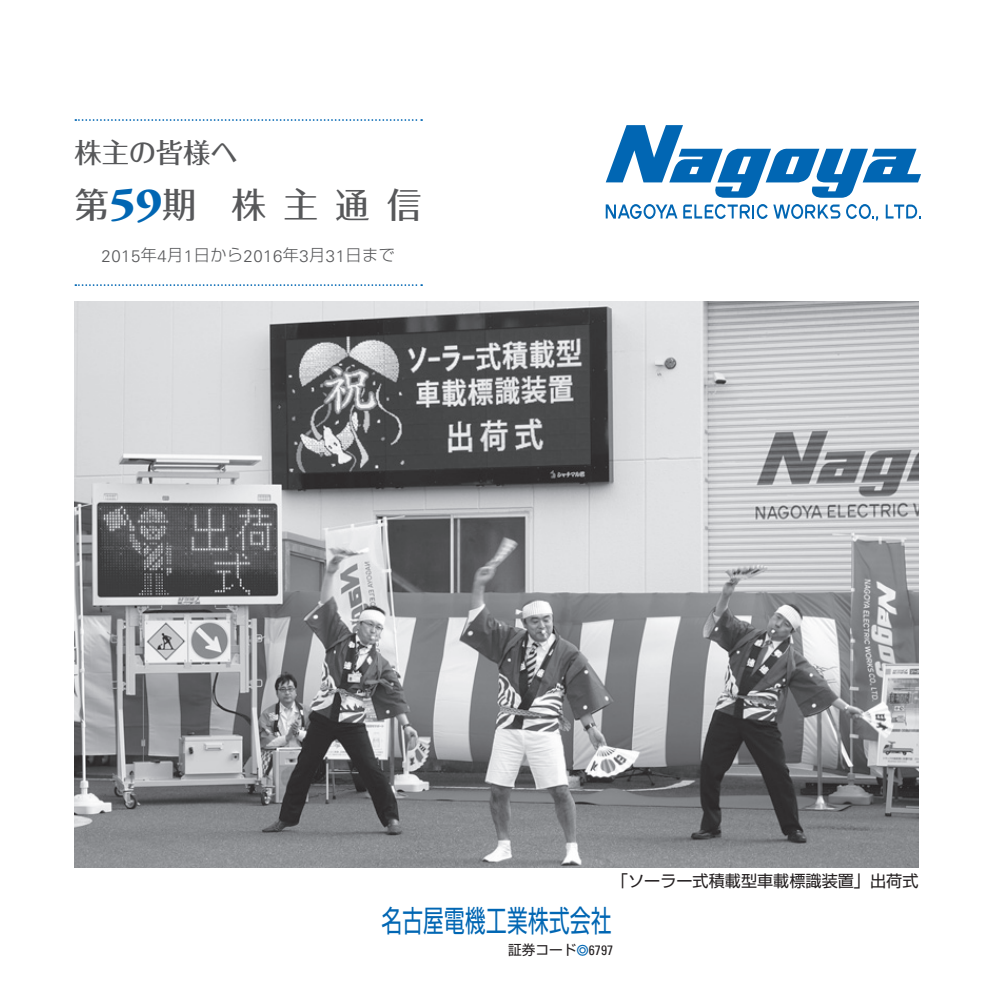
<style>
.page{position:relative;width:993px;height:993px;background:#fff}
.page>*{position:absolute;margin:0;border:0;box-sizing:border-box;transform-origin:0 0}
.t1{font:34.65px "Folk Pro Medium 90 msp RKSJ H";color:#57585a}
.t2{font:29.75px "Shin Go Pr 5 Regular 90 msp RKSJ H";letter-spacing:.02em;color:#0166b3;scale:.69 1}
.t3{font:27.3px "Folk Pro Medium 90 msp RKSJ H";color:#57585a}
.t4{font:300 16.8px "Univers LT Std";letter-spacing:.03em;color:#57585a}
.t5{font:16.1px "Shin Go Pr 5 Regular 90 msp RKSJ H";color:#231f20}
.t6{font:13.65px "Shin Go Pr 5 Regular 90 msp RKSJ H";color:#231f20}
.s1{font-family:"ITC Garamond Std";font-weight:700;font-size:44.62px;color:#0166b3}
.s2{font-family:"Shin Go Pr 5 Light 90 msp RKSJ H";font-weight:400;font-size:16.1px}
.s3{font-size:12.42px;color:#0166b3}
.s4{font-family:"Univers LT Std";font-stretch:condensed}
</style>
<div class="page">
<svg style="left:605px;top:125px;width:315px;height:73px"></svg>
<svg style="left:605px;top:204px;width:72px;height:15px"></svg>
<svg style="left:683px;top:204px;width:84px;height:15px"></svg>
<svg style="left:773px;top:204px;width:104px;height:16px"></svg>
<svg style="left:885px;top:204px;width:35px;height:14px"></svg>
<svg style="left:75px;top:119px;width:347px;height:2px"></svg>
<svg style="left:75px;top:284px;width:347px;height:2px"></svg>
<img style="left:74px;top:301px;width:844px;height:566px">
<h3 class="t3" style="left:74px;top:142px;width:165px">株主の皆様へ</h3>
<h1 class="t1" style="left:74px;top:192px;width:348px">第<span class="s1">59</span>期　株主通信</h1>
<p class="t4" style="left:102px;top:249px;width:295px">2015<span class="s2">年</span>4<span class="s2">月</span>1<span class="s2">日から</span>2016<span class="s2">年</span>3<span class="s2">月</span>31<span class="s2">日まで</span></p>
<h2 class="t2" style="left:381px;top:909px;width:335px">名古屋電機工業株式会社</h2>
<p class="t6" style="left:508px;top:944px;width:106px">証券コード<span class="s3">◎</span><span class="s4">6797</span></p>
<p class="t5" style="left:611px;top:874px;width:308px">「ソーラー式積載型車載標識装置」出荷式</p>
</div>
